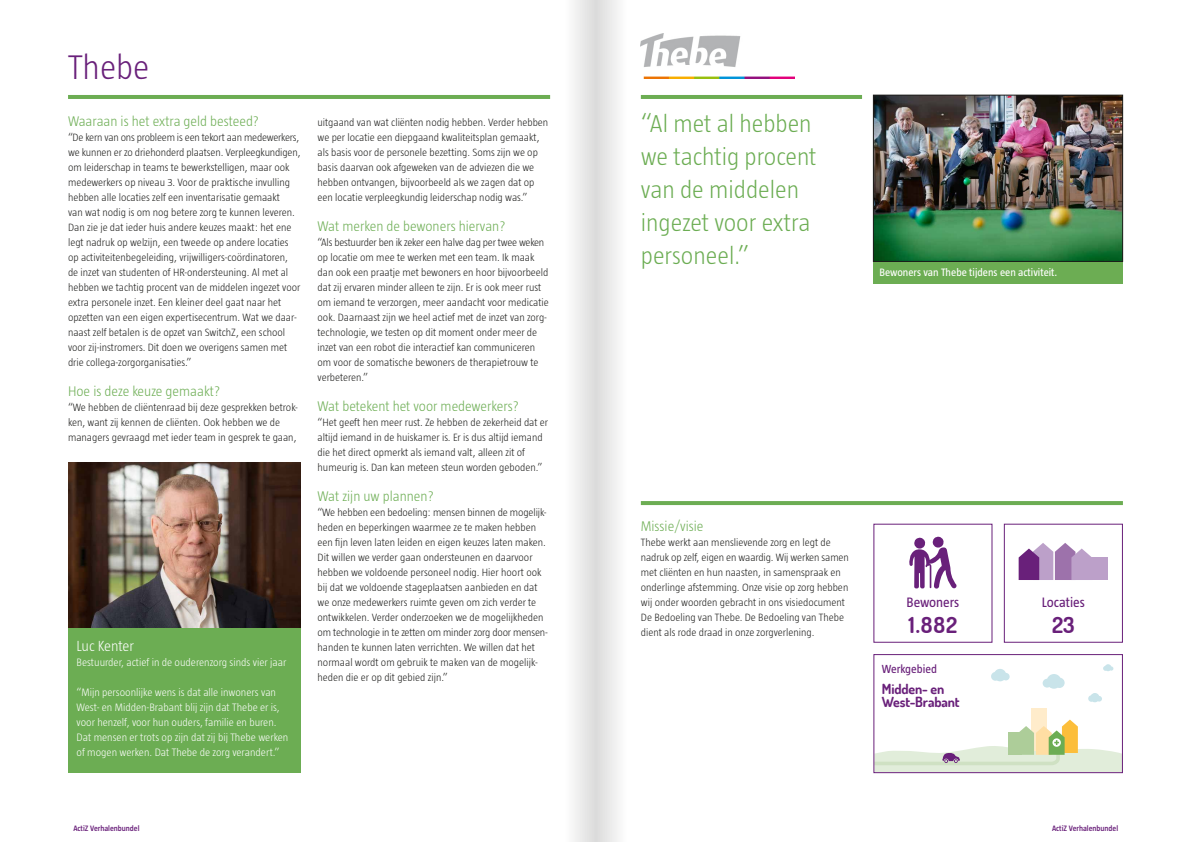
<style>
.page{position:relative;width:1191px;height:842px;background:#fff}
.page>*{position:absolute;margin:0;border:0;box-sizing:border-box;transform-origin:0 0}
.t1{font:300 35px "Taz";color:#69207a}
.t2{font:300 25px/33px "Taz";color:#6cad53}
.t3{font:700 22px "Dosis";color:#69207a}
.t4{font:300 15px "Taz";letter-spacing:-.005em;color:#fff}
.t5{font:300 14.3px "Taz";color:#6cad53}
.t6{font:700 14px/13px "Dosis";letter-spacing:-.01em;color:#69207a}
.t7{font:14px "Taz";color:#69207a}
.t8{font:12px "Taz";color:#69207a}
.t9{font:300 11px/15px "Taz";color:#fff}
.t10{font:11px "Taz";color:#fff}
.t11{font:300 10.8px/15px "Taz";color:#1d1d1b}
.t12{font:600 8px "Taz";color:#69207a}
</style>
<div class="page">
<svg style="left:1042px;top:674px;width:22px;height:15px"></svg>
<div style="left:1030px;top:709px;width:16px;height:42px;background:#ffeccb"></div>
<svg style="left:1088px;top:693px;width:14px;height:9px"></svg>
<div style="left:873px;top:654px;width:250px;height:119px;border:1px solid #69207a"></div>
<svg style="left:991px;top:669px;width:18px;height:12px"></svg>
<svg style="left:873px;top:720px;width:249px;height:52px"></svg>
<svg style="left:1103px;top:664px;width:10px;height:7px"></svg>
<div style="left:563px;top:0;width:32px;height:842px;background:linear-gradient(to right,#fff,#ddd)"></div>
<div style="left:595px;top:0;width:32px;height:842px;background:linear-gradient(to right,#dadad9,#fdfdfd)"></div>
<hr style="left:641px;top:501px;width:482px;height:4px;background:#6cad53">
<div style="left:873px;top:261px;width:250px;height:23px;background:#6cad53"></div>
<div style="left:68px;top:537px;width:232px;height:236px;background:#6cad53"></div>
<hr style="left:641px;top:95px;width:221px;height:4px;background:#6cad53">
<hr style="left:68px;top:95px;width:482px;height:4px;background:#6cad53">
<img style="left:68px;top:462px;width:232px;height:165px">
<img style="left:641px;top:33px;width:153px;height:45px">
<img style="left:875px;top:97px;width:245px;height:163px">
<div style="left:873px;top:95px;width:249px;height:167px;border:1px solid #1d1d1b"></div>
<svg style="left:909px;top:536px;width:47px;height:53px"></svg>
<div style="left:1003px;top:524px;width:120px;height:119px;border:1px solid #69207a"></div>
<svg style="left:1018px;top:543px;width:73px;height:37px"></svg>
<div style="left:1086px;top:557px;width:22px;height:23px;background:#bca0c9"></div>
<h1 class="t1" style="left:68px;top:49px;width:83px">Thebe</h1>
<h3 class="t5" style="left:68px;top:114px;width:192px">Waaraan is het extra geld besteed?</h3>
<p class="t11" style="left:68px;top:130px;width:234px">“De kern van ons probleem is een tekort aan medewerkers, we kunnen er zo driehonderd plaatsen. Verpleegkundigen, om leiderschap in teams te bewerkstelligen, maar ook medewerkers op niveau 3. Voor de praktische invulling hebben alle locaties zelf een inventarisatie gemaakt<br>van wat nodig is om nog betere zorg te kunnen leveren.<br>Dan zie je dat ieder huis andere keuzes maakt: het ene legt nadruk op welzijn, een tweede op andere locaties op activiteitenbegeleiding, vrijwilligers-coördinatoren, de inzet van studenten of HR-ondersteuning. Al met al hebben we tachtig procent van de middelen ingezet voor extra personele inzet. Een kleiner deel gaat naar het opzetten van een eigen expertisecentrum. Wat we daar&shy;naast zelf betalen is de opzet van SwitchZ, een school voor zij-instromers. Dit doen we overigens samen met drie collega-zorgorganisaties.”</p>
<h3 class="t5" style="left:68px;top:384px;width:154px">Hoe is deze keuze gemaakt?</h3>
<p class="t11" style="left:68px;top:400px;width:231px">“We hebben de cliëntenraad bij deze gesprekken betrok&shy;ken, want zij kennen de cliënten. Ook hebben we de managers gevraagd met ieder team in gesprek te gaan,</p>
<h3 class="t4" style="left:77px;top:638px;width:59px">Luc Kenter</h3>
<p class="t9" style="left:77px;top:655px;width:211px">Bestuurder, actief in de ouderenzorg sinds vier jaar</p>
<p class="t9" style="left:77px;top:685px;width:213px">“Mijn persoonlijke wens is dat alle inwoners van West- en Midden-Brabant blij zijn dat Thebe er is, voor henzelf, voor hun ouders, familie en buren.<br>Dat mensen er trots op zijn dat zij bij Thebe werken of mogen werken. Dat Thebe de zorg verandert.”</p>
<p class="t11" style="left:317px;top:115px;width:232px">uitgaand van wat cliënten nodig hebben. Verder hebben we per locatie een diepgaand kwaliteitsplan gemaakt, als basis voor de personele bezetting. Soms zijn we op basis daarvan ook afgeweken van de adviezen die we hebben ontvangen, bijvoorbeeld als we zagen dat op een locatie verpleegkundig leiderschap nodig was.”</p>
<h3 class="t5" style="left:317px;top:219px;width:189px">Wat merken de bewoners hiervan?</h3>
<p class="t11" style="left:317px;top:235px;width:233px">“Als bestuurder ben ik zeker een halve dag per twee weken op locatie om mee te werken met een team. Ik maak dan ook een praatje met bewoners en hoor bijvoorbeeld dat zij ervaren minder alleen te zijn. Er is ook meer rust om iemand te verzorgen, meer aandacht voor medicatie ook. Daarnaast zijn we heel actief met de inzet van zorg&shy;technologie, we testen op dit moment onder meer de inzet van een robot die interactief kan communiceren om voor de somatische bewoners de therapietrouw te verbeteren.”</p>
<h3 class="t5" style="left:317px;top:399px;width:203px">Wat betekent het voor medewerkers?</h3>
<p class="t11" style="left:317px;top:415px;width:232px">“Het geeft hen meer rust. Ze hebben de zekerheid dat er altijd iemand in de huiskamer is. Er is dus altijd iemand die het direct opmerkt als iemand valt, alleen zit of humeurig is. Dan kan meteen steun worden geboden.”</p>
<h3 class="t5" style="left:317px;top:489px;width:118px">Wat zijn uw plannen?</h3>
<p class="t11" style="left:317px;top:505px;width:232px">“We hebben een bedoeling: mensen binnen de mogelijk&shy;heden en beperkingen waarmee ze te maken hebben een fijn leven laten leiden en eigen keuzes laten maken.<br>Dit willen we verder gaan ondersteunen en daarvoor hebben we voldoende personeel nodig. Hier hoort ook bij dat we voldoende stageplaatsen aanbieden en dat we onze medewerkers ruimte geven om zich verder te ontwikkelen. Verder onderzoeken we de mogelijkheden om technologie in te zetten om minder zorg door mensen&shy;handen te kunnen laten verrichten. We willen dat het normaal wordt om gebruik te maken van de mogelijk&shy;heden die er op dit gebied zijn.”</p>
<h2 class="t2" style="left:641px;top:107px;width:177px">“Al met al hebben we tachtig procent van de middelen ingezet voor extra personeel.”</h2>
<p class="t10" style="left:879px;top:267px;width:179px">Bewoners van Thebe tijdens een activiteit.</p>
<h3 class="t5" style="left:641px;top:519px;width:64px">Missie/visie</h3>
<p class="t11" style="left:641px;top:535px;width:209px">Thebe werkt aan menslievende zorg en legt de nadruk op zelf, eigen en waardig. Wij werken samen met cliënten en hun naasten, in samenspraak en onderlinge afstemming. Onze visie op zorg hebben wij onder woorden gebracht in ons visiedocument De Bedoeling van Thebe. De Bedoeling van Thebe dient als rode draad in onze zorgverlening.</p>
<p class="t7" style="left:906px;top:595px;width:54px">Bewoners</p>
<h3 class="t3" style="left:908px;top:611px;width:50px">1.882</h3>
<p class="t8" style="left:882px;top:662px;width:57px">Werkgebied</p>
<p class="t6" style="left:882px;top:682px;width:79px">Midden- en<br>West-Brabant</p>
<p class="t7" style="left:1042px;top:595px;width:44px">Locaties</p>
<h3 class="t3" style="left:1052px;top:611px;width:24px">23</h3>
<p class="t12" style="left:73px;top:824px;width:68px">ActiZ Verhalenbundel</p>
<p class="t12" style="left:1052px;top:824px;width:68px">ActiZ Verhalenbundel</p>
</div>
